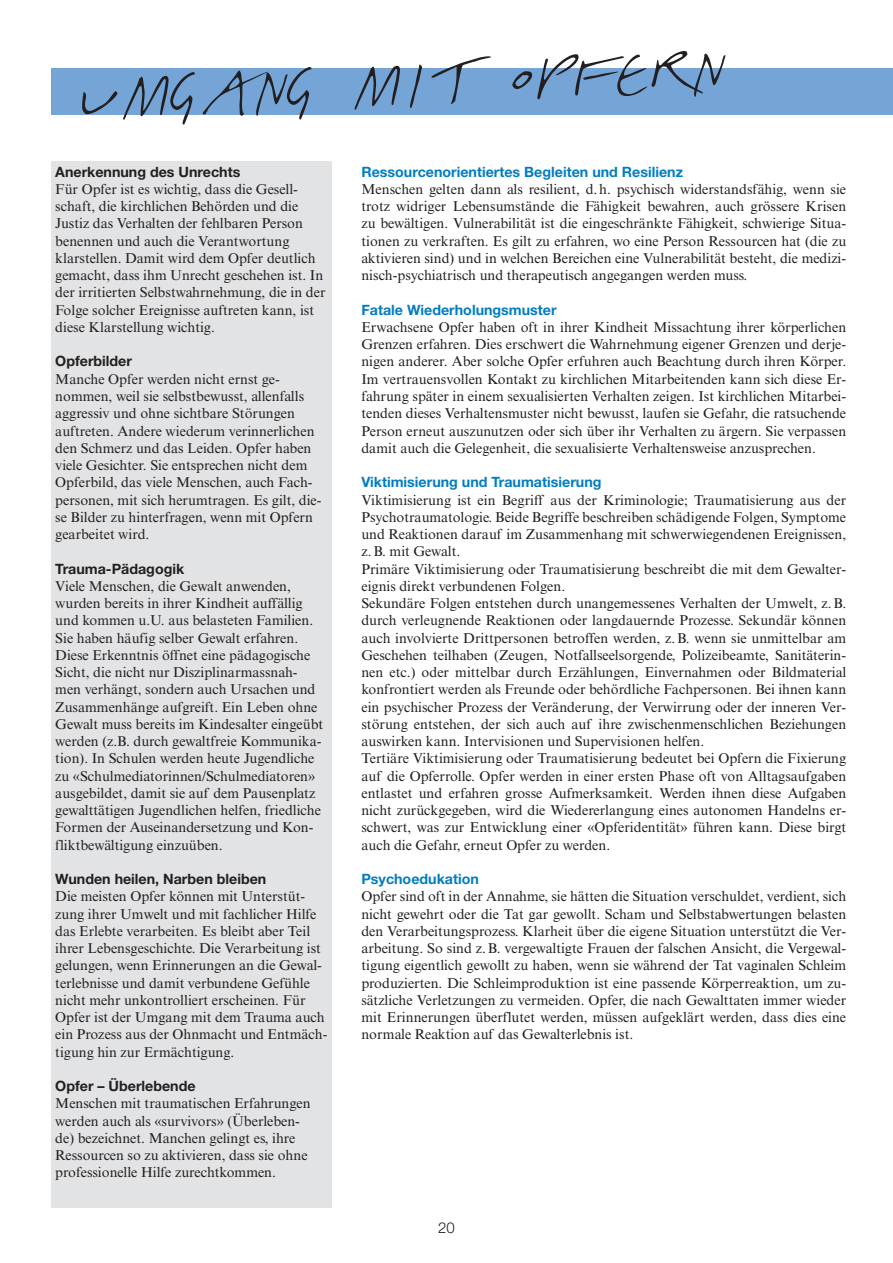
<style>
.page{position:relative;width:893px;height:1263px;background:#fff}
.page>*{position:absolute;margin:0;border:0;box-sizing:border-box;transform-origin:0 0}
.t1{font:58.5px "Linotype Belle";color:#231f20}
.t2{font:300 15px "Helvetica Neue LT Pro";color:#231f20}
.t3{font:14.25px/17.2px "Times NRMT Pro";color:#231f20}
.t4{font:700 14.25px "Helvetica Neue LT Pro";color:#007dc3}
.t5{font:700 14.25px "Helvetica Neue LT Pro";color:#231f20}
</style>
<div class="page">
<div style="left:51px;top:68px;width:842px;height:47px;background:#75a4d7"></div>
<div style="left:51px;top:162px;width:281px;height:1046px;background:#e2e3e4"></div>
<h1 class="t1" style="left:76px;top:75px;width:651px;rotate:-3deg">Umgang mit Opfern</h1>
<p class="t5" style="left:55px;top:167px;width:187px">Anerkennung des Unrechts</p>
<p class="t3" style="left:55px;top:182px;width:272px">Für Opfer ist es wichtig, dass die Gesell&shy;schaft, die kirchlichen Behörden und die Justiz das Verhalten der fehlbaren Person benennen und auch die Verantwortung klarstellen. Damit wird dem Opfer deutlich gemacht, dass ihm Unrecht geschehen ist. In der irritierten Selbstwahrnehmung, die in der Folge solcher Ereignisse auftreten kann, ist diese Klarstellung wichtig.</p>
<p class="t5" style="left:55px;top:356px;width:78px">Opferbilder</p>
<p class="t3" style="left:55px;top:372px;width:268px">Manche Opfer werden nicht ernst ge&shy;nommen, weil sie selbstbewusst, allenfalls aggressiv und ohne sichtbare Störungen auftreten. Andere wiederum verinnerlichen den Schmerz und das Leiden. Opfer haben viele Gesichter. Sie entsprechen nicht dem Opferbild, das viele Menschen, auch Fach&shy;personen, mit sich herumtragen. Es gilt, die&shy;se Bilder zu hinterfragen, wenn mit Opfern gearbeitet wird.</p>
<p class="t5" style="left:55px;top:563px;width:131px">Trauma-Pädagogik</p>
<p class="t3" style="left:55px;top:579px;width:269px">Viele Menschen, die Gewalt anwenden, wurden bereits in ihrer Kindheit auffällig und kommen u.U. aus belasteten Familien.<br>Sie haben häufig selber Gewalt erfahren.<br>Diese Erkenntnis öffnet eine pädagogische Sicht, die nicht nur Disziplinarmassnah&shy;men verhängt, sondern auch Ursachen und Zusammenhänge aufgreift. Ein Leben ohne Gewalt muss bereits im Kindesalter eingeübt werden (z.B. durch gewaltfreie Kommunika&shy;tion). In Schulen werden heute Jugendliche zu «Schulmediatorinnen/Schulmediatoren» ausgebildet, damit sie auf dem Pausenplatz gewalttätigen Jugendlichen helfen, friedliche Formen der Auseinandersetzung und Kon&shy;fliktbewältigung einzuüben.</p>
<p class="t5" style="left:55px;top:874px;width:213px">Wunden heilen, Narben bleiben</p>
<p class="t3" style="left:55px;top:889px;width:274px">Die meisten Opfer können mit Unterstüt&shy;zung ihrer Umwelt und mit fachlicher Hilfe das Erlebte verarbeiten. Es bleibt aber Teil ihrer Lebensgeschichte. Die Verarbeitung ist gelungen, wenn Erinnerungen an die Gewal&shy;terlebnisse und damit verbundene Gefühle nicht mehr unkontrolliert erscheinen. Für Opfer ist der Umgang mit dem Trauma auch ein Prozess aus der Ohnmacht und Entmäch&shy;tigung hin zur Ermächtigung.</p>
<p class="t5" style="left:55px;top:1081px;width:142px">Opfer – Überlebende</p>
<p class="t3" style="left:55px;top:1096px;width:257px">Menschen mit traumatischen Erfahrungen werden auch als «survivors» (Überleben&shy;de) bezeichnet. Manchen gelingt es, ihre Ressourcen so zu aktivieren, dass sie ohne professionelle Hilfe zurechtkommen.</p>
<p class="t4" style="left:361px;top:167px;width:323px">Ressourcenorientiertes Begleiten und Resilienz</p>
<p class="t3" style="left:361px;top:182px;width:486px;text-align:justify">Menschen gelten dann als resilient, d. h. psychisch widerstandsfähig, wenn sie trotz widriger Lebensumstände die Fähigkeit bewahren, auch grössere Krisen zu bewältigen. Vulnerabilität ist die eingeschränkte Fähigkeit, schwierige Situa&shy;tionen zu verkraften. Es gilt zu erfahren, wo eine Person Ressourcen hat (die zu aktivieren sind) und in welchen Bereichen eine Vulnerabilität besteht, die medizi&shy;nisch-psychiatrisch und therapeutisch angegangen werden muss.</p>
<p class="t4" style="left:361px;top:305px;width:197px">Fatale Wiederholungsmuster</p>
<p class="t3" style="left:361px;top:320px;width:486px;text-align:justify">Erwachsene Opfer haben oft in ihrer Kindheit Missachtung ihrer körperlichen Grenzen erfahren. Dies erschwert die Wahrnehmung eigener Grenzen und derje&shy;nigen anderer. Aber solche Opfer erfuhren auch Beachtung durch ihren Körper.<br>Im vertrauensvollen Kontakt zu kirchlichen Mitarbeitenden kann sich diese Er&shy;fahrung später in einem sexualisierten Verhalten zeigen. Ist kirchlichen Mitarbei&shy;tenden dieses Verhaltensmuster nicht bewusst, laufen sie Gefahr, die ratsuchende Person erneut auszunutzen oder sich über ihr Verhalten zu ärgern. Sie verpassen damit auch die Gelegenheit, die sexualisierte Verhaltensweise anzusprechen.</p>
<p class="t4" style="left:361px;top:477px;width:242px">Viktimisierung und Traumatisierung</p>
<p class="t3" style="left:361px;top:492px;width:486px">Viktimisierung ist ein Begriff aus der Kriminologie; Traumatisierung aus der Psychotraumatologie. Beide Begriffe beschreiben schädigende Folgen, Symptome und Reaktionen darauf im Zusammenhang mit schwerwiegendenen Ereignissen, z. B. mit Gewalt.<br>Primäre Viktimisierung oder Traumatisierung beschreibt die mit dem Gewalter&shy;eignis direkt verbundenen Folgen.<br>Sekundäre Folgen entstehen durch unangemessenes Verhalten der Umwelt, z. B. durch verleugnende Reaktionen oder langdauernde Prozesse. Sekundär können auch involvierte Drittpersonen betroffen werden, z. B. wenn sie unmittelbar am Geschehen teilhaben (Zeugen, Notfallseelsorgende, Polizeibeamte, Sanitäterin&shy;nen etc.) oder mittelbar durch Erzählungen, Einvernahmen oder Bildmaterial konfrontiert werden als Freunde oder behördliche Fachpersonen. Bei ihnen kann ein psychischer Prozess der Veränderung, der Verwirrung oder der inneren Ver&shy;störung entstehen, der sich auch auf ihre zwischenmenschlichen Beziehungen auswirken kann. Intervisionen und Supervisionen helfen.<br>Tertiäre Viktimisierung oder Traumatisierung bedeutet bei Opfern die Fixierung auf die Opferrolle. Opfer werden in einer ersten Phase oft von Alltagsaufgaben entlastet und erfahren grosse Aufmerksamkeit. Werden ihnen diese Aufgaben nicht zurückgegeben, wird die Wiedererlangung eines autonomen Handelns er&shy;schwert, was zur Entwicklung einer «Opferidentität» führen kann. Diese birgt auch die Gefahr, erneut Opfer zu werden.</p>
<p class="t4" style="left:361px;top:874px;width:119px">Psychoedukation</p>
<p class="t3" style="left:361px;top:889px;width:486px;text-align:justify">Opfer sind oft in der Annahme, sie hätten die Situation verschuldet, verdient, sich nicht gewehrt oder die Tat gar gewollt. Scham und Selbstabwertungen belasten den Verarbeitungsprozess. Klarheit über die eigene Situation unterstützt die Ver&shy;arbeitung. So sind z. B. vergewaltigte Frauen der falschen Ansicht, die Vergewal&shy;tigung eigentlich gewollt zu haben, wenn sie während der Tat vaginalen Schleim produzierten. Die Schleimproduktion ist eine passende Körperreaktion, um zu&shy;sätzliche Verletzungen zu vermeiden. Opfer, die nach Gewalttaten immer wieder mit Erinnerungen überflutet werden, müssen aufgeklärt werden, dass dies eine normale Reaktion auf das Gewalterlebnis ist.</p>
<p class="t2" style="left:438px;top:1222px;width:18px">20</p>
</div>
